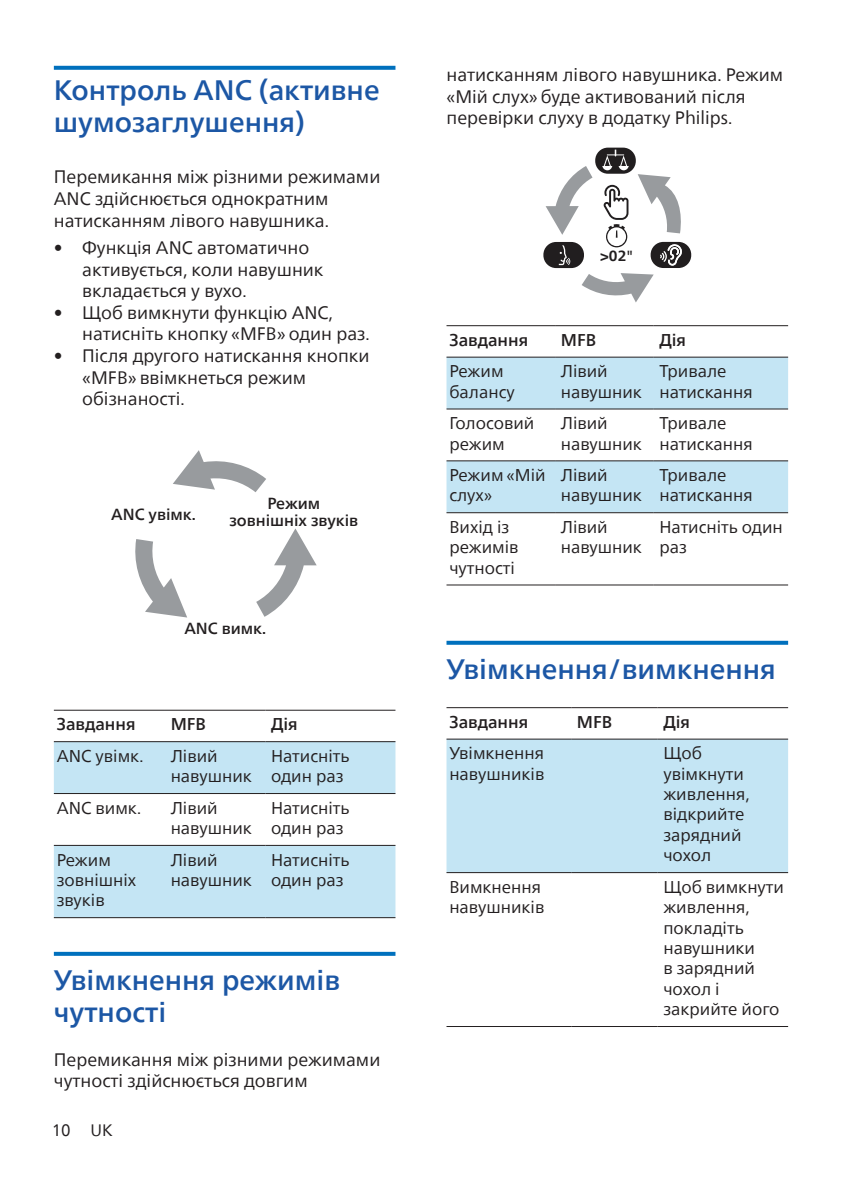
<style>
.page{position:relative;width:842px;height:1191px;background:#fff}
.page>*{position:absolute;margin:0;border:0;box-sizing:border-box;transform-origin:0 0}
.heading2{font:500 28px/32px "Neue Frutiger World";color:#1c57a5}
.Body{font:18px/21.6px "Neue Frutiger World";color:#231f20}
.Body_Text{font:17px/20.4px "Neue Frutiger World";color:#231f20}
.Body_Text-2{font:500 17px "Neue Frutiger World";color:#231f20}
.t1{font:16.4px "Neue Frutiger World";color:#231f20}
.Body_Text-3{font:500 16px/17px "Neue Frutiger World";color:#231f20;text-align:center}
.t2{font:700 14.6px "Neue Frutiger World";color:#211e1f}
.s1{font-weight:300}
</style>
<div class="page">
<svg style="left:54px;top:66px;width:341px;height:4px"></svg>
<svg style="left:54px;top:951px;width:341px;height:4px"></svg>
<svg style="left:256px;top:528px;width:61px;height:89px"></svg>
<svg style="left:173px;top:450px;width:93px;height:42px"></svg>
<svg style="left:135px;top:539px;width:52px;height:78px"></svg>
<svg style="left:54px;top:742px;width:341px;height:175px;fill:#c4e5f4"></svg>
<hr style="left:54px;top:709px;width:111px;height:1px;background:#231f20">
<hr style="left:165px;top:709px;width:100px;height:1px;background:#231f20">
<hr style="left:265px;top:709px;width:130px;height:1px;background:#231f20">
<hr style="left:54px;top:741px;width:111px;height:1px;background:#231f20">
<hr style="left:165px;top:741px;width:100px;height:1px;background:#231f20">
<hr style="left:265px;top:741px;width:130px;height:1px;background:#231f20">
<hr style="left:54px;top:793px;width:111px;height:1px;background:#231f20">
<hr style="left:165px;top:793px;width:100px;height:1px;background:#231f20">
<hr style="left:265px;top:793px;width:130px;height:1px;background:#231f20">
<hr style="left:54px;top:845px;width:111px;height:1px;background:#231f20">
<hr style="left:165px;top:845px;width:100px;height:1px;background:#231f20">
<hr style="left:265px;top:845px;width:130px;height:1px;background:#231f20">
<hr style="left:54px;top:917px;width:111px;height:1px;background:#231f20">
<hr style="left:165px;top:917px;width:100px;height:1px;background:#231f20">
<hr style="left:265px;top:917px;width:130px;height:1px;background:#231f20">
<svg style="left:446px;top:641px;width:342px;height:4px"></svg>
<svg style="left:603px;top:185px;width:25px;height:62px"></svg>
<svg style="left:582px;top:273px;width:72px;height:29px"></svg>
<svg style="left:546px;top:166px;width:46px;height:69px"></svg>
<svg style="left:638px;top:174px;width:43px;height:59px"></svg>
<div style="left:595px;top:148px;width:41px;height:26px;background:#211e1f;border-radius:13px"></div>
<svg style="left:602px;top:150px;width:27px;height:20px"></svg>
<div style="left:543px;top:242px;width:41px;height:26px;background:#211e1f;border-radius:13px"></div>
<svg style="left:559px;top:245px;width:11px;height:20px"></svg>
<div style="left:651px;top:242px;width:40px;height:26px;background:#211e1f;border-radius:13px"></div>
<svg style="left:660px;top:244px;width:22px;height:22px"></svg>
<svg style="left:446px;top:358px;width:342px;height:154px;fill:#c4e5f4"></svg>
<svg style="left:446px;top:513px;width:342px;height:1px"></svg>
<hr style="left:446px;top:325px;width:109px;height:1px;background:#231f20">
<hr style="left:555px;top:325px;width:99px;height:1px;background:#231f20">
<hr style="left:654px;top:325px;width:134px;height:1px;background:#231f20">
<hr style="left:446px;top:357px;width:109px;height:1px;background:#231f20">
<hr style="left:555px;top:357px;width:99px;height:1px;background:#231f20">
<hr style="left:654px;top:357px;width:134px;height:1px;background:#231f20">
<hr style="left:446px;top:408px;width:109px;height:1px;background:#231f20">
<hr style="left:555px;top:408px;width:99px;height:1px;background:#231f20">
<hr style="left:654px;top:408px;width:134px;height:1px;background:#231f20">
<hr style="left:446px;top:460px;width:109px;height:1px;background:#231f20">
<hr style="left:555px;top:460px;width:99px;height:1px;background:#231f20">
<hr style="left:654px;top:460px;width:134px;height:1px;background:#231f20">
<hr style="left:446px;top:512px;width:109px;height:1px;background:#231f20">
<hr style="left:555px;top:512px;width:99px;height:1px;background:#231f20">
<hr style="left:654px;top:512px;width:134px;height:1px;background:#231f20">
<hr style="left:446px;top:584px;width:109px;height:1px;background:#231f20">
<hr style="left:555px;top:584px;width:99px;height:1px;background:#231f20">
<hr style="left:654px;top:584px;width:134px;height:1px;background:#231f20">
<div style="left:446px;top:739px;width:342px;height:133px;background:#c4e5f4"></div>
<hr style="left:446px;top:707px;width:125px;height:1px;background:#231f20">
<hr style="left:571px;top:707px;width:87px;height:1px;background:#231f20">
<hr style="left:658px;top:707px;width:130px;height:1px;background:#231f20">
<hr style="left:446px;top:738px;width:125px;height:1px;background:#231f20">
<hr style="left:571px;top:738px;width:87px;height:1px;background:#231f20">
<hr style="left:658px;top:738px;width:130px;height:1px;background:#231f20">
<hr style="left:446px;top:872px;width:125px;height:1px;background:#231f20">
<hr style="left:571px;top:872px;width:87px;height:1px;background:#231f20">
<hr style="left:658px;top:872px;width:130px;height:1px;background:#231f20">
<hr style="left:446px;top:1026px;width:125px;height:1px;background:#231f20">
<hr style="left:571px;top:1026px;width:87px;height:1px;background:#231f20">
<hr style="left:658px;top:1026px;width:130px;height:1px;background:#231f20">
<p class="heading2" style="left:54px;top:74px;width:327px">Контроль ANC (активне шумозаглушення)</p>
<p class="Body" style="left:54px;top:167px;width:328px">Перемикання між різними режимами<br>ANC здійснюється однократним натисканням лівого навушника.</p>
<p class="Body" style="left:82px;top:237px;width:243px;text-indent:-28px"><span class="s1">•</span> Функція ANC автоматично активується, коли навушник вкладається у вухо.</p>
<p class="Body" style="left:82px;top:302px;width:289px;text-indent:-28px"><span class="s1">•</span> Щоб вимкнути функцію ANC, натисніть кнопку «MFB» один раз.</p>
<p class="Body" style="left:82px;top:345px;width:289px;text-indent:-28px"><span class="s1">•</span> Після другого натискання кнопки «MFB» ввімкнеться режим обізнаності.</p>
<p class="Body_Text-3" style="left:111px;top:506px;width:86px">ANC увімк.</p>
<p class="Body_Text-3" style="left:229px;top:494px;width:130px">Режим зовнішніх звуків</p>
<p class="Body_Text-3" style="left:184px;top:620px;width:83px">ANC вимк.</p>
<p class="Body_Text-2" style="left:57px;top:710px;width:80px">Завдання</p>
<p class="Body_Text-2" style="left:171px;top:710px;width:37px">MFB</p>
<p class="Body_Text-2" style="left:271px;top:710px;width:28px">Дія</p>
<p class="Body_Text" style="left:57px;top:746px;width:88px">АNC увімк.</p>
<p class="Body_Text" style="left:171px;top:746px;width:83px">Лівий навушник</p>
<p class="Body_Text" style="left:271px;top:746px;width:80px">Натисніть один раз</p>
<p class="Body_Text" style="left:57px;top:797px;width:86px">АNC вимк.</p>
<p class="Body_Text" style="left:171px;top:797px;width:83px">Лівий навушник</p>
<p class="Body_Text" style="left:271px;top:797px;width:80px">Натисніть один раз</p>
<p class="Body_Text" style="left:57px;top:849px;width:81px">Режим зовнішніх звуків</p>
<p class="Body_Text" style="left:171px;top:849px;width:83px">Лівий навушник</p>
<p class="Body_Text" style="left:271px;top:849px;width:80px">Натисніть один раз</p>
<p class="heading2" style="left:54px;top:964px;width:288px">Увімкнення режимів чутності</p>
<p class="Body" style="left:54px;top:1048px;width:328px">Перемикання між різними режимами чутності здійснюється довгим</p>
<p class="t1" style="left:52px;top:1117px;width:63px">10 UK</p>
<p class="Body" style="left:446px;top:64px;width:338px">натисканням лівого навушника. Режим «Мій слух» буде активований після перевірки слуху в додатку Philips.</p>
<p class="t2" style="left:600px;top:243px;width:34px">&gt;02"</p>
<p class="Body_Text-2" style="left:449px;top:326px;width:80px">Завдання</p>
<p class="Body_Text-2" style="left:561px;top:326px;width:37px">MFB</p>
<p class="Body_Text-2" style="left:659px;top:326px;width:28px">Дія</p>
<p class="Body_Text" style="left:449px;top:361px;width:67px">Режим балансу</p>
<p class="Body_Text" style="left:561px;top:361px;width:83px">Лівий навушник</p>
<p class="Body_Text" style="left:659px;top:361px;width:95px">Тривале натискання</p>
<p class="Body_Text" style="left:449px;top:413px;width:86px">Голосовий режим</p>
<p class="Body_Text" style="left:561px;top:413px;width:83px">Лівий навушник</p>
<p class="Body_Text" style="left:659px;top:413px;width:95px">Тривале натискання</p>
<p class="Body_Text" style="left:449px;top:465px;width:98px">Режим «Мій слух»</p>
<p class="Body_Text" style="left:561px;top:465px;width:83px">Лівий навушник</p>
<p class="Body_Text" style="left:659px;top:465px;width:95px">Тривале натискання</p>
<p class="Body_Text" style="left:449px;top:517px;width:71px">Вихід із режимів чутності</p>
<p class="Body_Text" style="left:561px;top:517px;width:83px">Лівий навушник</p>
<p class="Body_Text" style="left:659px;top:517px;width:125px">Натисніть один раз</p>
<p class="heading2" style="left:446px;top:653px;width:331px">Увімкнення/вимкнення</p>
<p class="Body_Text-2" style="left:449px;top:707px;width:80px">Завдання</p>
<p class="Body_Text-2" style="left:577px;top:707px;width:37px">MFB</p>
<p class="Body_Text-2" style="left:663px;top:707px;width:28px">Дія</p>
<p class="Body_Text" style="left:449px;top:743px;width:96px">Увімкнення навушників</p>
<p class="Body_Text" style="left:663px;top:743px;width:88px">Щоб увімкнути живлення, відкрийте зарядний чохол</p>
<p class="Body_Text" style="left:449px;top:876px;width:96px">Вимкнення навушників</p>
<p class="Body_Text" style="left:663px;top:876px;width:122px">Щоб вимкнути живлення, покладіть навушники<br>в зарядний чохол і закрийте його</p>
</div>
